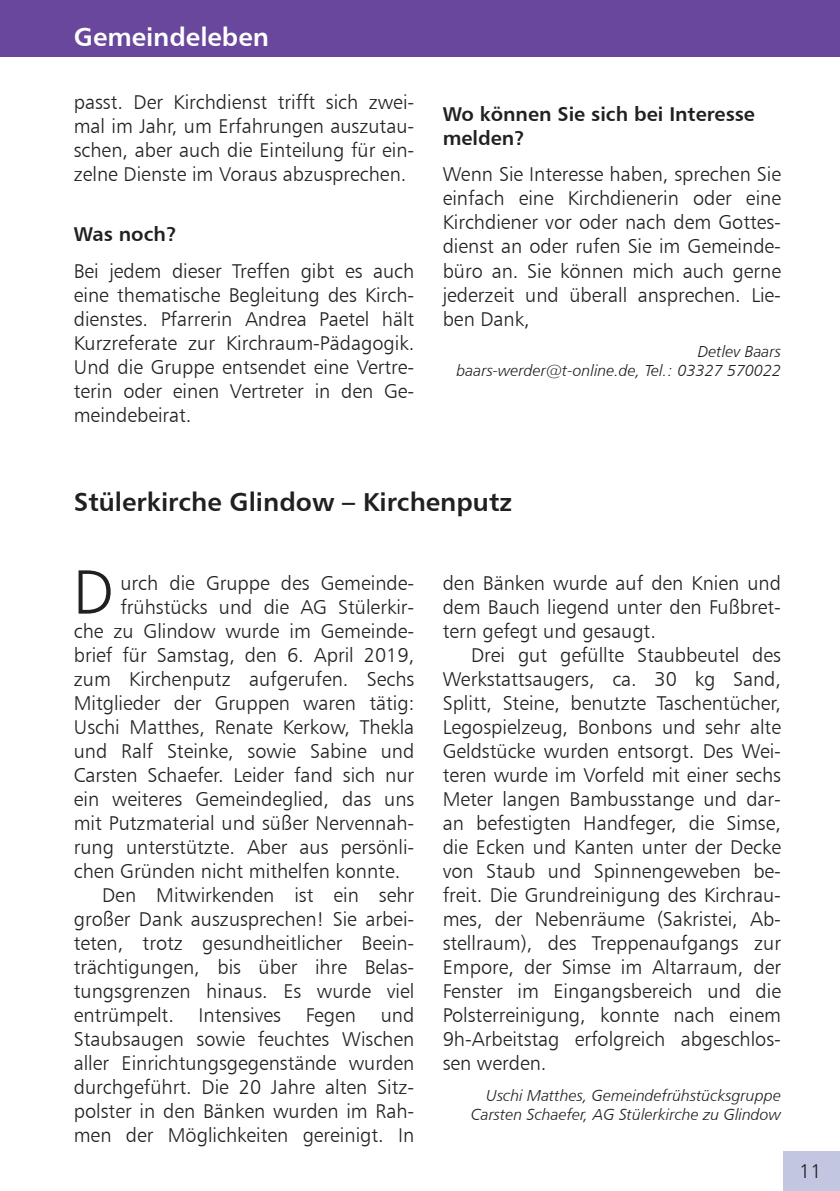
<style>
.page{position:relative;width:840px;height:1191px;background:#fff}
.page>*{position:absolute;margin:0;border:0;box-sizing:border-box;transform-origin:0 0}
.t1{font:62.4px "Humanist 777 BT Light B";color:#221f1f}
.t2{font:26px "Humanist 777 BT Bold B";color:#221f1f}
.t3{font:26px "Humanist 777 BT Bold B";color:#fff}
.t4{font:20px/24px "Humanist 777 BT Light B";color:#221f1f;text-align:justify}
.t5{font:20px/24px "Humanist 777 BT Bold B";color:#221f1f}
.t6{font:16px/19.2px "Humanist 777 BT Light Italic B";color:#221f1f;text-align:right}
</style>
<div class="page">
<div style="left:782px;top:1151px;width:57px;height:40px;background:#c3c6e1"></div>
<div style="left:0;top:0;width:839px;height:57px;background:#69479c"></div>
<h2 class="t3" style="left:74px;top:20px;width:196px">Gemeindeleben</h2>
<p class="t4" style="left:74px;top:90px;width:342px">passt. Der Kirchdienst trifft sich zwei&shy;mal im Jahr, um Erfahrungen auszutau&shy;schen, aber auch die Einteilung für ein&shy;zelne Dienste im Voraus abzusprechen.</p>
<p class="t5" style="left:74px;top:222px;width:104px">Was noch?</p>
<p class="t4" style="left:74px;top:258px;width:342px">Bei jedem dieser Treffen gibt es auch eine thematische Begleitung des Kirch&shy;dienstes. Pfarrerin Andrea Paetel hält Kurzreferate zur Kirchraum-Pädagogik.<br>Und die Gruppe entsendet eine Vertre&shy;terin oder einen Vertreter in den Ge&shy;meindebeirat.</p>
<p class="t5" style="left:442px;top:102px;width:313px">Wo können Sie sich bei Interesse melden?</p>
<p class="t4" style="left:442px;top:162px;width:339px">Wenn Sie Interesse haben, sprechen Sie einfach eine Kirchdienerin oder eine Kirchdiener vor oder nach dem Gottes&shy;dienst an oder rufen Sie im Gemeinde&shy;büro an. Sie können mich auch gerne jederzeit und überall ansprechen. Lie&shy;ben Dank,</p>
<p class="t6" style="left:456px;top:341px;width:326px">Detlev Baars<br>baars-werder@t-online.de, Tel.: 03327 570022</p>
<h2 class="t2" style="left:74px;top:486px;width:439px">Stülerkirche Glindow – Kirchenputz</h2>
<h1 class="t1" style="left:73px;top:553px;width:42px">D</h1>
<p class="t4" style="left:120px;top:570px;width:295px">urch die Gruppe des Gemeinde-</p>
<p class="t4" style="left:120px;top:594px;width:295px">frühstücks und die AG Stülerkir-</p>
<p class="t4" style="left:74px;top:618px;width:342px">che zu Glindow wurde im Gemeinde-</p>
<p class="t4" style="left:74px;top:642px;width:342px">brief für Samstag, den 6. April 2019,</p>
<p class="t4" style="left:74px;top:666px;width:342px">zum Kirchenputz aufgerufen. Sechs</p>
<p class="t4" style="left:74px;top:690px;width:342px">Mitglieder der Gruppen waren tätig:</p>
<p class="t4" style="left:74px;top:714px;width:342px">Uschi Matthes, Renate Kerkow, Thekla</p>
<p class="t4" style="left:74px;top:738px;width:342px">und Ralf Steinke, sowie Sabine und</p>
<p class="t4" style="left:74px;top:762px;width:342px">Carsten Schaefer. Leider fand sich nur</p>
<p class="t4" style="left:74px;top:786px;width:342px">ein weiteres Gemeindeglied, das uns</p>
<p class="t4" style="left:74px;top:810px;width:342px">mit Putzmaterial und süßer Nervennah-</p>
<p class="t4" style="left:74px;top:834px;width:342px">rung unterstützte. Aber aus persönli-</p>
<p class="t4" style="left:74px;top:858px;width:328px">chen Gründen nicht mithelfen konnte.</p>
<p class="t4" style="left:102px;top:882px;width:313px">Den Mitwirkenden ist ein sehr</p>
<p class="t4" style="left:74px;top:906px;width:342px">großer Dank auszusprechen! Sie arbei-</p>
<p class="t4" style="left:74px;top:930px;width:342px">teten, trotz gesundheitlicher Beein-</p>
<p class="t4" style="left:74px;top:954px;width:342px">trächtigungen, bis über ihre Belas-</p>
<p class="t4" style="left:74px;top:978px;width:342px">tungsgrenzen hinaus. Es wurde viel</p>
<p class="t4" style="left:74px;top:1002px;width:342px">entrümpelt. Intensives Fegen und</p>
<p class="t4" style="left:74px;top:1026px;width:342px">Staubsaugen sowie feuchtes Wischen</p>
<p class="t4" style="left:74px;top:1050px;width:342px">aller Einrichtungsgegenstände wurden</p>
<p class="t4" style="left:74px;top:1074px;width:342px">durchgeführt. Die 20 Jahre alten Sitz-</p>
<p class="t4" style="left:74px;top:1098px;width:342px">polster in den Bänken wurden im Rah-</p>
<p class="t4" style="left:74px;top:1122px;width:342px">men der Möglichkeiten gereinigt. In</p>
<p class="t4" style="left:442px;top:570px;width:339px">den Bänken wurde auf den Knien und dem Bauch liegend unter den Fußbret&shy;tern gefegt und gesaugt.</p>
<p class="t4" style="left:442px;top:642px;width:339px;text-indent:28px">Drei gut gefüllte Staubbeutel des Werkstattsaugers, ca. 30 kg Sand, Splitt, Steine, benutzte Taschentücher, Legospielzeug, Bonbons und sehr alte Geldstücke wurden entsorgt. Des Wei&shy;teren wurde im Vorfeld mit einer sechs Meter langen Bambusstange und dar&shy;an befestigten Handfeger, die Simse, die Ecken und Kanten unter der Decke von Staub und Spinnengeweben be&shy;freit. Die Grundreinigung des Kirchrau&shy;mes, der Nebenräume (Sakristei, Ab&shy;stellraum), des Treppenaufgangs zur Empore, der Simse im Altarraum, der Fenster im Eingangsbereich und die Polsterreinigung, konnte nach einem 9h-Arbeitstag erfolgreich abgeschlos&shy;sen werden.</p>
<p class="t6" style="left:471px;top:1085px;width:311px">Uschi Matthes, Gemeindefrühstücksgruppe<br>Carsten Schaefer, AG Stülerkirche zu Glindow</p>
<p class="t4" style="left:798px;top:1159px;width:24px">11</p>
</div>
